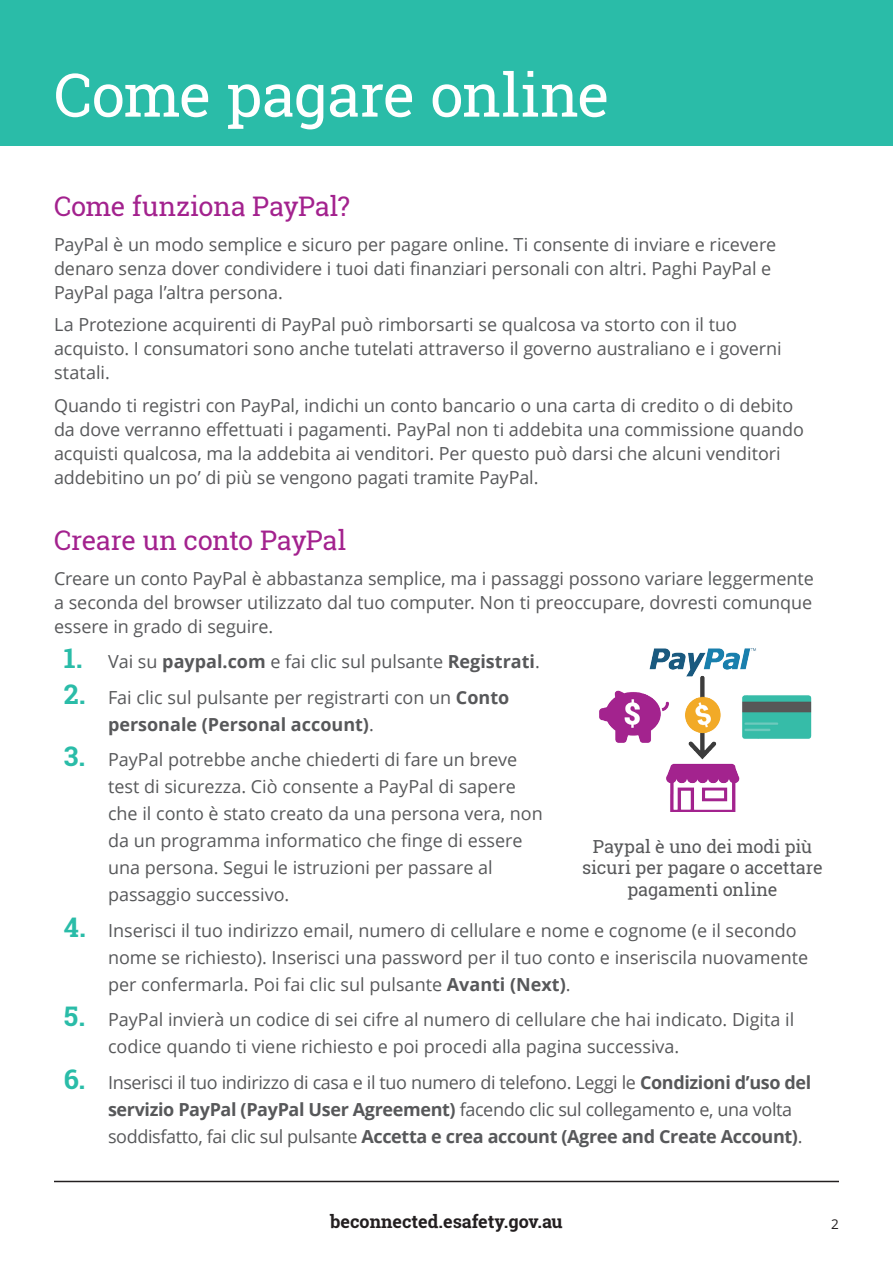
<style>
.page{position:relative;width:893px;height:1263px;background:#fff}
.page>*{position:absolute;margin:0;border:0;box-sizing:border-box;transform-origin:0 0}
.t1{font:60px "Roboto Slab";letter-spacing:-.015em;color:#fff}
.t2{font:27px "Roboto Slab";letter-spacing:-.015em;color:#a3228e}
.t3{font:18px/24px "Open Sans";color:#57585a}
.t4{font:18px/27px "Open Sans";letter-spacing:-.02em;color:#57585a}
.t5{font:18px/21.6px "Roboto Slab";letter-spacing:-.005em;color:#57585a;text-align:center}
.t6{font:700 18px "Roboto Slab";color:#231f20}
.t7{font:13.5px "Open Sans";color:#231f20}
.s1{font-family:"Roboto Slab";font-weight:700;font-size:27px;color:#2abca8}
.s2{font-weight:700}
</style>
<div class="page">
<hr style="left:54px;top:1181px;width:785px;height:1px;background:#231f20">
<div style="left:0;top:0;width:893px;height:145px;background:#2abca8"></div>
<img style="left:599px;top:648px;width:213px;height:163px">
<h1 class="t1" style="left:54px;top:54px;width:557px">Come pagare online</h1>
<h2 class="t2" style="left:54px;top:188px;width:298px">Come funziona PayPal?</h2>
<p class="t3" style="left:54px;top:232px;width:724px">PayPal è un modo semplice e sicuro per pagare online. Ti consente di inviare e ricevere denaro senza dover condividere i tuoi dati finanziari personali con altri. Paghi PayPal e<br>PayPal paga l’altra persona.</p>
<p class="t3" style="left:54px;top:312px;width:729px">La Protezione acquirenti di PayPal può rimborsarti se qualcosa va storto con il tuo acquisto. I consumatori sono anche tutelati attraverso il governo australiano e i governi statali.</p>
<p class="t3" style="left:54px;top:393px;width:751px">Quando ti registri con PayPal, indichi un conto bancario o una carta di credito o di debito da dove verranno effettuati i pagamenti. PayPal non ti addebita una commissione quando acquisti qualcosa, ma la addebita ai venditori. Per questo può darsi che alcuni venditori addebitino un po’ di più se vengono pagati tramite PayPal.</p>
<h2 class="t2" style="left:54px;top:522px;width:294px">Creare un conto PayPal</h2>
<p class="t3" style="left:54px;top:566px;width:761px;text-align:justify">Creare un conto PayPal è abbastanza semplice, ma i passaggi possono variare leggermente a seconda del browser utilizzato dal tuo computer. Non ti preoccupare, dovresti comunque essere in grado di seguire.</p>
<p class="t3" style="left:64px;top:649px;width:477px"><span class="s1">1.</span> Vai su <span class="s2">paypal.com</span> e fai clic sul pulsante <span class="s2">Registrati</span>.</p>
<p class="t3" style="left:108px;top:683px;width:403px;line-height:27px;text-indent:-44px"><span class="s1">2.</span> Fai clic sul pulsante per registrarti con un <span class="s2">Conto personale (Personal account)</span>.</p>
<p class="t3" style="left:108px;top:746px;width:436px;line-height:27px;text-indent:-44px"><span class="s1">3.</span> PayPal potrebbe anche chiederti di fare un breve test di sicurezza. Ciò consente a PayPal di sapere che il conto è stato creato da una persona vera, non da un programma informatico che finge di essere una persona. Segui le istruzioni per passare al passaggio successivo.</p>
<p class="t3" style="left:108px;top:916px;width:702px;line-height:27px;text-indent:-44px"><span class="s1">4.</span> Inserisci il tuo indirizzo email, numero di cellulare e nome e cognome (e il secondo nome se richiesto). Inserisci una password per il tuo conto e inseriscila nuovamente per confermarla. Poi fai clic sul pulsante <span class="s2">Avanti (Next)</span>.</p>
<p class="t3" style="left:108px;top:1006px;width:688px;line-height:27px;text-indent:-44px"><span class="s1">5.</span> PayPal invierà un codice di sei cifre al numero di cellulare che hai indicato. Digita il codice quando ti viene richiesto e poi procedi alla pagina successiva.</p>
<p class="t4" style="left:108px;top:1068px;width:705px;text-indent:-44px"><span class="s1">6.</span> Inserisci il tuo indirizzo di casa e il tuo numero di telefono. Leggi le <span class="s2">Condizioni d’uso del servizio PayPal (PayPal User Agreement)</span> facendo clic sul collegamento e, una volta soddisfatto, fai clic sul pulsante <span class="s2">Accetta e crea account (Agree and Create Account)</span>.</p>
<p class="t5" style="left:582px;top:835px;width:242px">Paypal è uno dei modi più sicuri per pagare o accettare pagamenti online</p>
<p class="t6" style="left:330px;top:1209px;width:234px">beconnected.esafety.gov.au</p>
<p class="t7" style="left:831px;top:1214px;width:9px">2</p>
</div>
